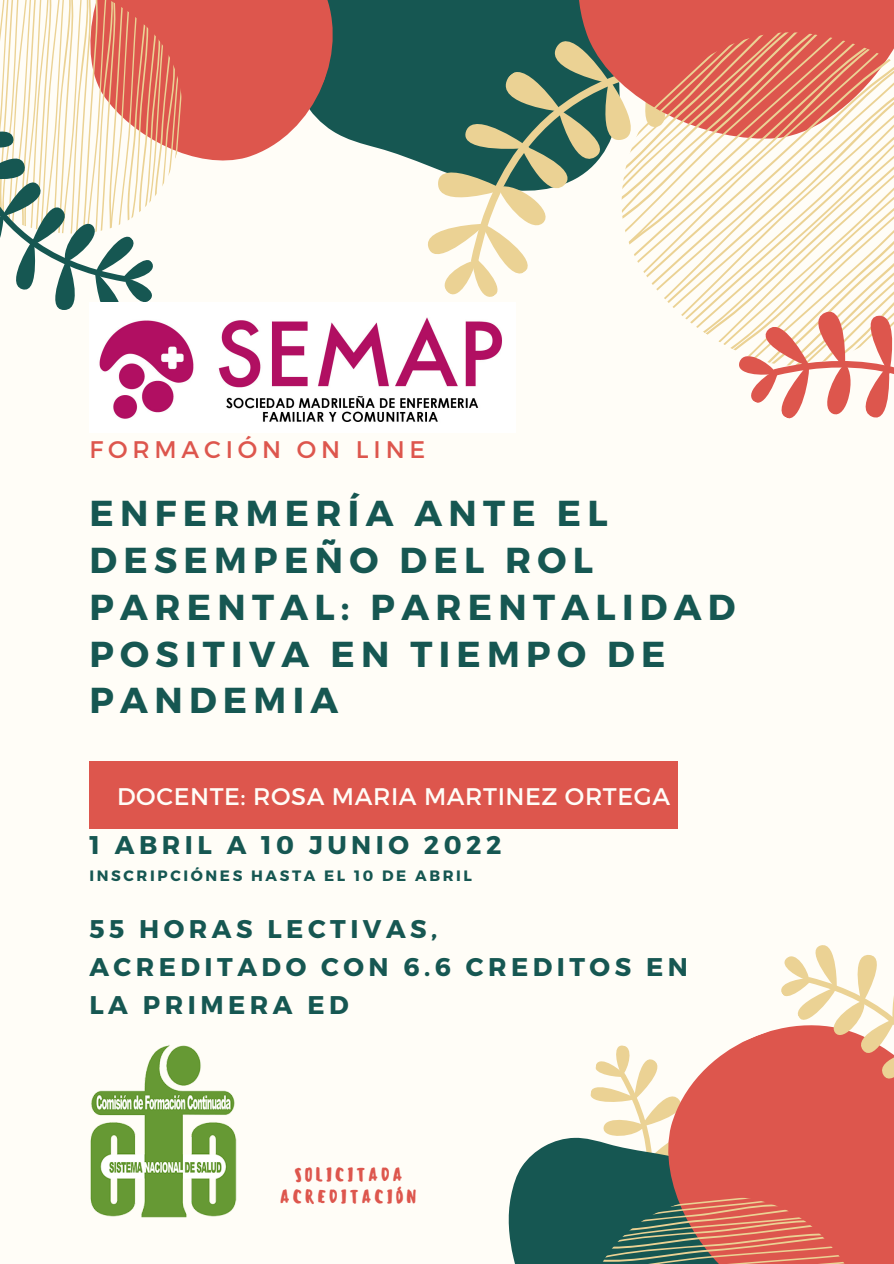
<style>
.page{position:relative;width:894px;height:1264px;background:#fff}
.page>*{position:absolute;margin:0;border:0;box-sizing:border-box;transform-origin:0 0}
.t1{font:700 36px/46.8px "Montserrat";letter-spacing:.175em;color:#165752}
.t2{font:700 25.5px/37.7px "Montserrat";letter-spacing:.175em;color:#165752}
.t3{font:24px "Montserrat";letter-spacing:.025em;color:#fffdf7}
.t4{font:24px "Montserrat";letter-spacing:.2em;color:#dd564d}
.t5{font:500 18px/22.2px "Sensei";letter-spacing:.135em;color:#dd564d;text-align:center}
.t6{font:700 15px "Montserrat";letter-spacing:.175em;color:#165752}
</style>
<div class="page">
<div style="left:0;top:0;width:893px;height:1263px;background:#fffdf7"></div>
<div style="left:388px;top:0;width:107px;height:158px;background:#165752"></div>
<svg style="left:495px;top:0;width:398px;height:6px;background:#b2564e"></svg>
<svg style="left:408px;top:6px;width:485px;height:413px"></svg>
<svg style="left:508px;top:1137px;width:66px;height:126px;fill:#165752"></svg>
<svg style="left:574px;top:945px;width:319px;height:318px"></svg>
<div style="left:89px;top:761px;width:588px;height:67px;background:#dd564d"></div>
<svg style="left:201px;top:0;width:187px;height:161px;background:#a66961"></svg>
<svg style="left:0;top:0;width:201px;height:310px"></svg>
<img style="left:90px;top:1045px;width:147px;height:173px">
<img style="left:89px;top:302px;width:426px;height:120px">
<p class="t4" style="left:89px;top:434px;width:337px">FORMACIÓN ON LINE</p>
<p class="t1" style="left:89px;top:488px;width:647px">ENFERMERÍA ANTE EL<br>DESEMPEÑO DEL ROL<br>PARENTAL: PARENTALIDAD<br>POSITIVA EN TIEMPO DE<br>PANDEMIA</p>
<p class="t3" style="left:117px;top:780px;width:554px">DOCENTE: ROSA MARIA MARTINEZ ORTEGA</p>
<p class="t2" style="left:89px;top:825px;width:413px">1 ABRIL A 10 JUNIO 2022</p>
<p class="t6" style="left:89px;top:865px;width:384px">INSCRIPCIÓNES HASTA EL 10 DE ABRIL</p>
<p class="t2" style="left:89px;top:908px;width:349px">55 HORAS LECTIVAS,</p>
<p class="t2" style="left:89px;top:946px;width:599px">ACREDITADO CON 6.6 CREDITOS EN<br>LA PRIMERA ED</p>
<p class="t5" style="left:280px;top:1163px;width:138px">SOLICITADA<br>ACREDITACIÓN</p>
</div>
